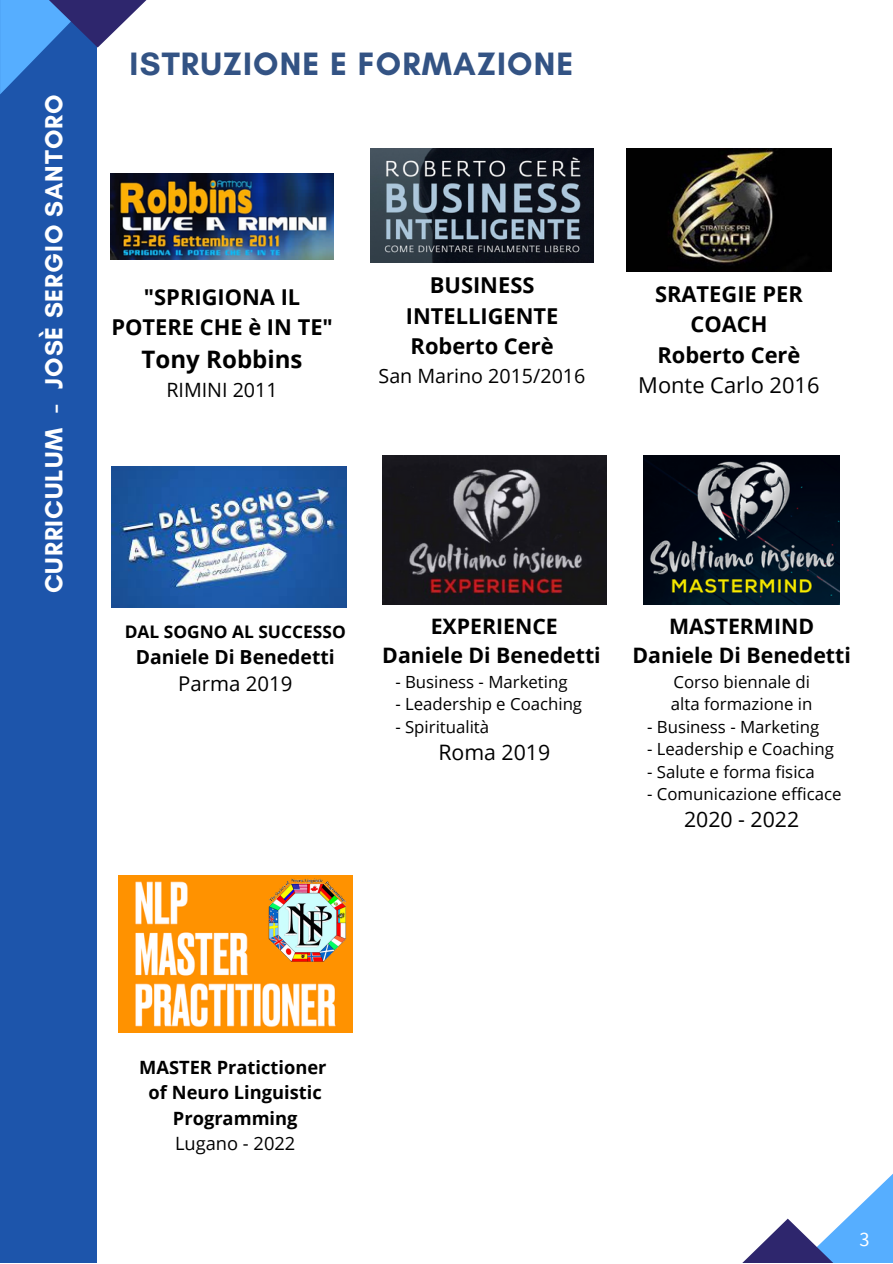
<style>
.page{position:relative;width:893px;height:1264px;background:#fff}
.page>*{position:absolute;margin:0;border:0;box-sizing:border-box;transform-origin:0 0}
.t1{font:700 33px "Glacial Indifference";letter-spacing:.035em;color:#335384}
.t2{font:700 25.2px "Glacial Indifference";letter-spacing:.035em;color:#fff}
.t3{font:700 24px "Open Sans";color:#000}
.t4{font:700 21.9px/30.3px "Open Sans";color:#000;text-align:center}
.t5{font:21.9px "Open Sans";color:#000}
.t6{font:700 21.3px/29.2px "Open Sans";color:#000;text-align:center}
.t7{font:21.3px "Open Sans";color:#000}
.t8{font:20.4px "Open Sans";color:#000}
.t9{font:20.4px "Source Sans Pro";color:#fff}
.t10{font:19.65px "Open Sans";color:#000}
.t11{font:700 19.35px "Open Sans";color:#000}
.t12{font:700 18.3px/25.2px "Open Sans";color:#000;text-align:center}
.t13{font:18.3px "Open Sans";color:#000}
.t14{font:700 17.4px "Open Sans";color:#000}
.t15{font:16.8px/22.5px "Open Sans";color:#000}
</style>
<div class="page">
<img style="left:382px;top:455px;width:224px;height:150px">
<img style="left:643px;top:455px;width:196px;height:150px">
<img style="left:111px;top:466px;width:235px;height:142px">
<img style="left:111px;top:173px;width:222px;height:87px">
<img style="left:371px;top:148px;width:222px;height:115px">
<img style="left:626px;top:148px;width:205px;height:124px">
<div style="left:0;top:0;width:97px;height:1262px;background:#1d55ab"></div>
<svg style="left:0;top:0;width:147px;height:94px"></svg>
<svg style="left:743px;top:1174px;width:149px;height:88px"></svg>
<img style="left:118px;top:875px;width:234px;height:157px">
<img style="left:266px;top:875px;width:80px;height:87px">
<h2 class="t2" style="left:39px;top:593px;width:500px;rotate:-90deg">CURRICULUM - JOSÈ SERGIO SANTORO</h2>
<h1 class="t1" style="left:129px;top:44px;width:445px">ISTRUZIONE E FORMAZIONE</h1>
<h3 class="t4" style="left:111px;top:281px;width:223px">"SPRIGIONA IL<br>POTERE CHE è IN TE"</h3>
<h3 class="t3" style="left:142px;top:342px;width:162px">Tony Robbins</h3>
<p class="t10" style="left:166px;top:376px;width:113px">RIMINI 2011</p>
<h3 class="t4" style="left:406px;top:269px;width:154px">BUSINESS<br>INTELLIGENTE<br>Roberto Cerè</h3>
<p class="t10" style="left:378px;top:361px;width:208px">San Marino 2015/2016</p>
<h3 class="t4" style="left:655px;top:278px;width:149px">SRATEGIE PER<br>COACH<br>Roberto Cerè</h3>
<h3 class="t5" style="left:638px;top:369px;width:183px">Monte Carlo 2016</h3>
<p class="t14" style="left:125px;top:619px;width:222px">DAL SOGNO AL SUCCESSO</p>
<p class="t11" style="left:136px;top:643px;width:200px">Daniele Di Benedetti</p>
<p class="t8" style="left:178px;top:669px;width:116px">Parma 2019</p>
<p class="t6" style="left:382px;top:610px;width:220px">EXPERIENCE<br>Daniele Di Benedetti</p>
<p class="t15" style="left:395px;top:669px;width:174px">- Business - Marketing</p>
<p class="t15" style="left:395px;top:692px;width:188px">- Leadership e Coaching</p>
<p class="t15" style="left:395px;top:714px;width:95px">- Spiritualità</p>
<p class="t7" style="left:438px;top:736px;width:113px">Roma 2019</p>
<p class="t6" style="left:632px;top:610px;width:220px">MASTERMIND<br>Daniele Di Benedetti</p>
<p class="t15" style="left:670px;top:669px;width:143px">Corso biennale di alta formazione in</p>
<p class="t15" style="left:647px;top:714px;width:174px">- Business - Marketing</p>
<p class="t15" style="left:647px;top:737px;width:188px">- Leadership e Coaching</p>
<p class="t15" style="left:647px;top:759px;width:169px">- Salute e forma fisica</p>
<p class="t15" style="left:647px;top:782px;width:196px">- Comunicazione efficace</p>
<p class="t7" style="left:684px;top:804px;width:117px">2020 - 2022</p>
<p class="t12" style="left:139px;top:1054px;width:189px">MASTER Pratictioner of Neuro Linguistic<br>Programming</p>
<p class="t13" style="left:175px;top:1130px;width:122px">Lugano - 2022</p>
<p class="t9" style="left:859px;top:1225px;width:12px">3</p>
</div>
